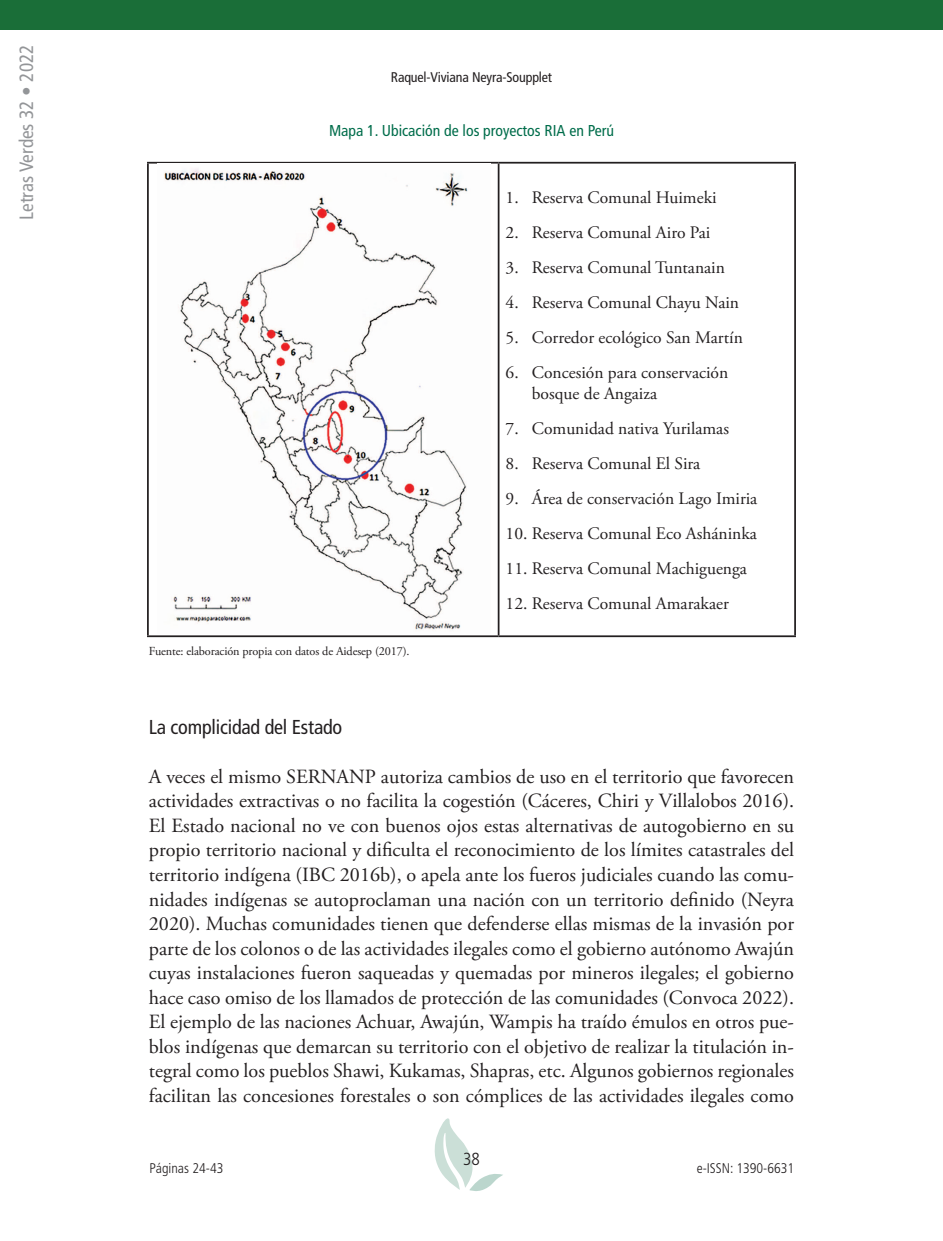
<style>
.page{position:relative;width:943px;height:1241px;background:#fff}
.page>*{position:absolute;margin:0;border:0;box-sizing:border-box;transform-origin:0 0}
.t1{font:20.12px/24.5px "Adobe Garamond Pro";color:#231f20;text-align:justify}
.t2{font:condensed 20.12px "Frutiger";letter-spacing:-.01em;color:#231f20}
.t3{font:condensed 19.25px "Frutiger";color:#939598}
.t4{font:17.5px/21px "Adobe Garamond Pro";color:#231f20}
.t5{font:300 condensed 17.5px "Frutiger";color:#231f20}
.t6{font:condensed 15.75px "Frutiger";color:#006d4b}
.t7{font:300 condensed 14px "Frutiger";color:#231f20}
.t8{font:condensed 14px "Frutiger";letter-spacing:-.01em;color:#231f20}
.t9{font:12.25px "Adobe Garamond Pro";letter-spacing:-.01em;color:#231f20}
</style>
<div class="page">
<svg style="left:434px;top:1118px;width:69px;height:73px"></svg>
<div style="left:0;top:0;width:943px;height:30px;background:#1a6e38"></div>
<hr style="left:147px;top:162px;width:351px;height:1px;background:#231f20">
<hr style="left:147px;top:163px;width:2px;height:472px;background:#231f20">
<hr style="left:498px;top:162px;width:298px;height:1px;background:#231f20">
<hr style="left:497px;top:163px;width:2px;height:472px;background:#231f20">
<hr style="left:794px;top:163px;width:2px;height:472px;background:#231f20">
<hr style="left:147px;top:635px;width:351px;height:2px;background:#231f20">
<hr style="left:498px;top:635px;width:298px;height:2px;background:#231f20">
<img style="left:164px;top:168px;width:304px;height:462px">
<p class="t3" style="left:15px;top:220px;width:177px;rotate:-90deg">Letras Verdes 32 • 2022</p>
<p class="t8" style="left:391px;top:69px;width:163px">Raquel-Viviana Neyra-Soupplet</p>
<p class="t6" style="left:329px;top:121px;width:286px">Mapa 1. Ubicación de los proyectos RIA en Perú</p>
<p class="t9" style="left:149px;top:643px;width:262px">Fuente: elaboración propia con datos de Aidesep (2017).</p>
<p class="t4" style="left:505px;top:187px;width:212px">1. Reserva Comunal Huimeki</p>
<p class="t4" style="left:505px;top:222px;width:206px">2. Reserva Comunal Airo Pai</p>
<p class="t4" style="left:505px;top:257px;width:221px">3. Reserva Comunal Tuntanain</p>
<p class="t4" style="left:505px;top:292px;width:235px">4. Reserva Comunal Chayu Nain</p>
<p class="t4" style="left:505px;top:327px;width:239px">5. Corredor ecológico San Martín</p>
<p class="t4" style="left:532px;top:362px;width:198px;text-indent:-26px">6. Concesión para conservación bosque de Angaiza</p>
<p class="t4" style="left:505px;top:418px;width:225px">7. Comunidad nativa Yurilamas</p>
<p class="t4" style="left:505px;top:453px;width:196px">8. Reserva Comunal El Sira</p>
<p class="t4" style="left:505px;top:488px;width:253px">9. Área de conservación Lago Imiria</p>
<p class="t4" style="left:505px;top:523px;width:253px">10. Reserva Comunal Eco Asháninka</p>
<p class="t4" style="left:505px;top:558px;width:243px">11. Reserva Comunal Machiguenga</p>
<p class="t4" style="left:505px;top:593px;width:225px">12. Reserva Comunal Amarakaer</p>
<p class="t2" style="left:149px;top:715px;width:195px">La complicidad del Estado</p>
<p class="t1" style="left:149px;top:764px;width:646px">A veces el mismo SERNANP autoriza cambios de uso en el territorio que favorecen actividades extractivas o no facilita la cogestión (Cáceres, Chiri y Villalobos 2016).<br>El Estado nacional no ve con buenos ojos estas alternativas de autogobierno en su propio territorio nacional y dificulta el reconocimiento de los límites catastrales del territorio indígena (IBC 2016b), o apela ante los fueros judiciales cuando las comu&shy;nidades indígenas se autoproclaman una nación con un territorio definido (Neyra 2020). Muchas comunidades tienen que defenderse ellas mismas de la invasión por parte de los colonos o de las actividades ilegales como el gobierno autónomo Awajún cuyas instalaciones fueron saqueadas y quemadas por mineros ilegales; el gobierno hace caso omiso de los llamados de protección de las comunidades (Convoca 2022).<br>El ejemplo de las naciones Achuar, Awajún, Wampis ha traído émulos en otros pue&shy;blos indígenas que demarcan su territorio con el objetivo de realizar la titulación in&shy;tegral como los pueblos Shawi, Kukamas, Shapras, etc. Algunos gobiernos regionales facilitan las concesiones forestales o son cómplices de las actividades ilegales como</p>
<p class="t5" style="left:463px;top:1148px;width:18px">38</p>
<p class="t7" style="left:149px;top:1159px;width:76px">Páginas 24-43</p>
<p class="t7" style="left:696px;top:1159px;width:99px">e-ISSN: 1390-6631</p>
</div>
